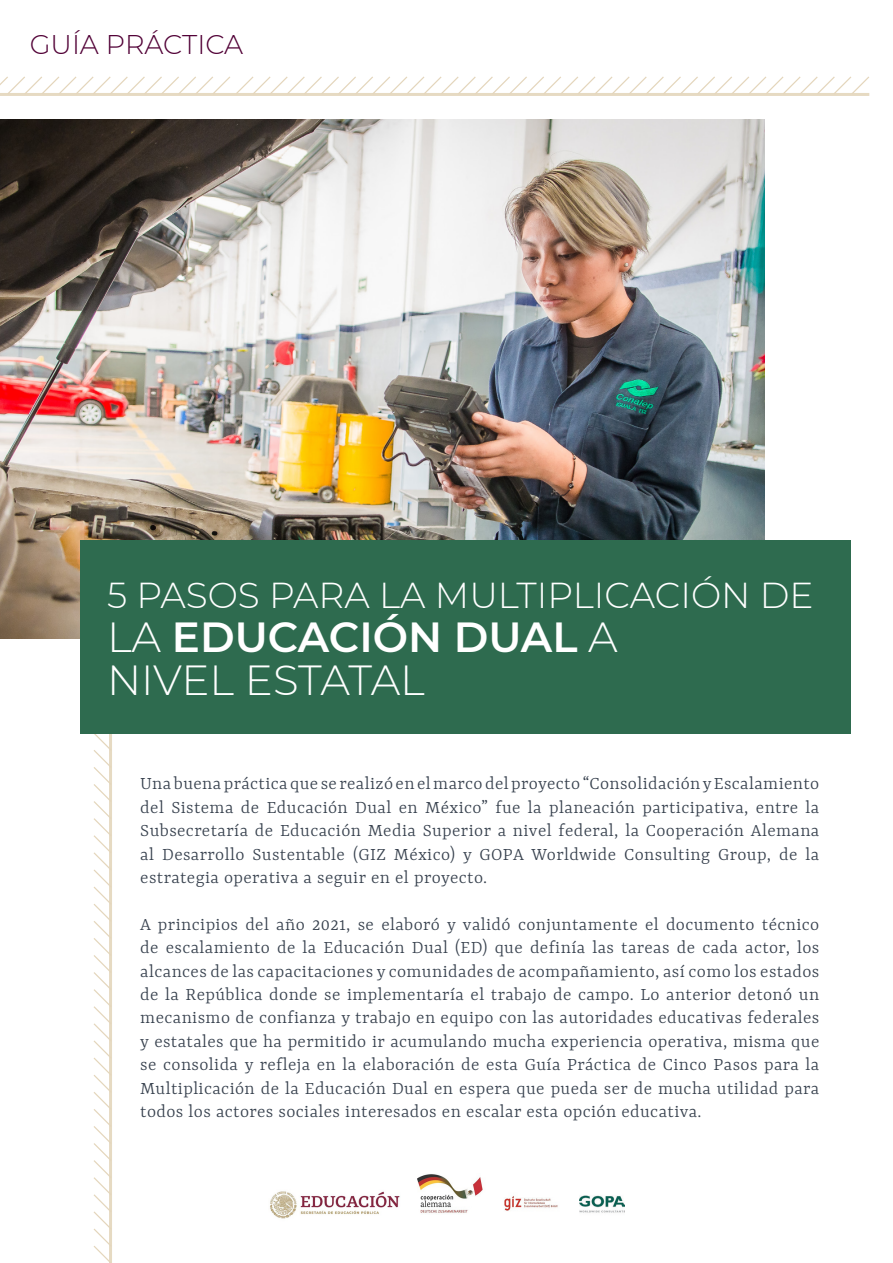
<style>
.page{position:relative;width:893px;height:1263px;background:#fff}
.page>*{position:absolute;margin:0;border:0;box-sizing:border-box;transform-origin:0 0}
.t1{font:600 42px "Montserrat";color:#fff}
.t2{font:300 42px "Montserrat";letter-spacing:-.01em;color:#fff}
.t3{font:300 36px "Montserrat";color:#fff}
.t4{font:300 27px "Montserrat";color:#510136}
.t5{font:300 19.5px/23.4px "Yrsa";letter-spacing:.02em;color:#36404d;text-align:justify}
.s1{font-weight:300}
</style>
<div class="page">
<img style="left:580px;top:1195px;width:44px;height:18px">
<img style="left:418px;top:1174px;width:140px;height:39px">
<img style="left:270px;top:1191px;width:130px;height:28px">
<img style="left:0;top:119px;width:765px;height:519px">
<svg style="left:0;top:76px;width:230px;height:17px"></svg>
<svg style="left:236px;top:76px;width:633px;height:17px"></svg>
<svg style="left:94px;top:733px;width:18px;height:530px"></svg>
<div style="left:81px;top:540px;width:770px;height:193px;background:#2e6b4f"></div>
<hr style="left:0;top:93px;width:869px;height:3px;background:#e4d6bc">
<p class="t4" style="left:30px;top:26px;width:215px">GUÍA PRÁCTICA</p>
<p class="t3" style="left:107px;top:571px;width:708px">5 PASOS PARA LA MULTIPLICACIÓN DE</p>
<p class="t1" style="left:107px;top:607px;width:512px"><span class="s1">LA</span> EDUCACIÓN DUAL <span class="s1">A</span></p>
<p class="t2" style="left:107px;top:652px;width:319px">NIVEL ESTATAL</p>
<p class="t5" style="left:140px;top:772px;width:681px">Una buena práctica que se realizó en el marco del proyecto “Consolidación y Escalamiento del Sistema de Educación Dual en México” fue la planeación participativa, entre la Subsecretaría de Educación Media Superior a nivel federal, la Cooperación Alemana al Desarrollo Sustentable (GIZ México) y GOPA Worldwide Consulting Group, de la estrategia operativa a seguir en el proyecto.</p>
<p class="t5" style="left:140px;top:912px;width:681px">A principios del año 2021, se elaboró y validó conjuntamente el documento técnico de escalamiento de la Educación Dual (ED) que definía las tareas de cada actor, los alcances de las capacitaciones y comunidades de acompañamiento, así como los estados de la República donde se implementaría el trabajo de campo. Lo anterior detonó un mecanismo de confianza y trabajo en equipo con las autoridades educativas federales y estatales que ha permitido ir acumulando mucha experiencia operativa, misma que se consolida y refleja en la elaboración de esta Guía Práctica de Cinco Pasos para la Multiplicación de la Educación Dual en espera que pueda ser de mucha utilidad para todos los actores sociales interesados en escalar esta opción educativa.</p>
</div>
